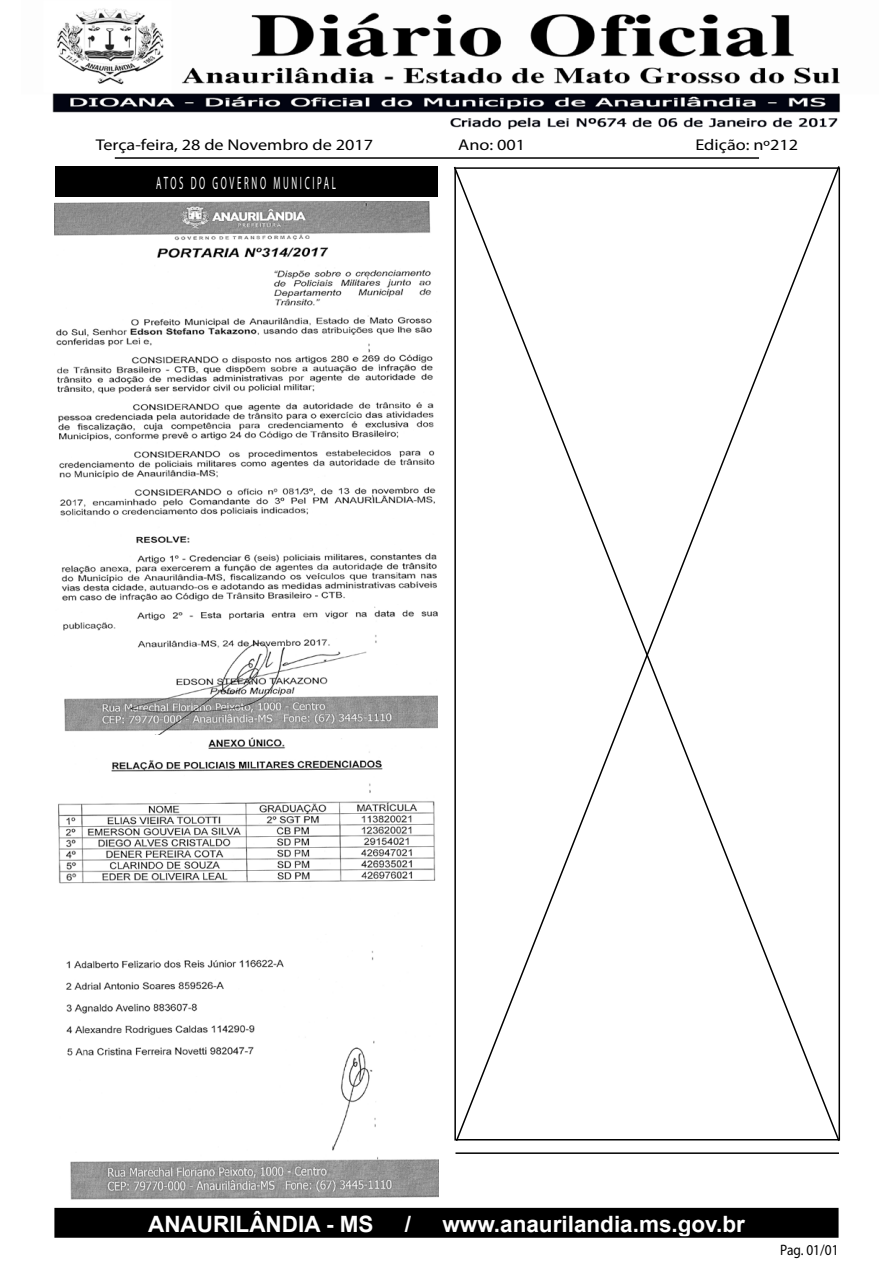
<style>
.page{position:relative;width:893px;height:1263px;background:#fff}
.page>*{position:absolute;margin:0;border:0;box-sizing:border-box;transform-origin:0 0}
.t1{font:700 22.5px "Arial";color:#fff}
.t2{font:18px "Myriad Pro";letter-spacing:.3em;color:#fff;scale:.49 1}
.t3{font:15.6px "Myriad Pro";color:#000;scale:1.17 1}
.t4{font:15.15px "Myriad Pro";color:#000;scale:.89 1}
</style>
<div class="page">
<img style="left:52px;top:8px;width:788px;height:122px">
<div style="left:55px;top:1208px;width:783px;height:29px;background:#000"></div>
<div style="left:54px;top:1208px;width:784px;height:30px;border:2px solid #000"></div>
<hr style="left:115px;top:157px;width:644px;height:2px;background:#000">
<hr style="left:455px;top:1152px;width:384px;height:2px;background:#000">
<div style="left:55px;top:166px;width:382px;height:31px;background:#000"></div>
<svg style="left:455px;top:166px;width:386px;height:975px"></svg>
<img style="left:54px;top:202px;width:383px;height:949px">
<img style="left:70px;top:1157px;width:368px;height:43px">
<p class="t3" style="left:96px;top:135px;width:239px">Terça-feira, 28 de Novembro de 2017</p>
<p class="t3" style="left:458px;top:135px;width:59px">Ano: 001</p>
<p class="t3" style="left:695px;top:135px;width:89px">Edição: nº212</p>
<p class="t2" style="left:156px;top:171px;width:368px">ATOS DO GOVERNO MUNICIPAL</p>
<h1 class="t1" style="left:148px;top:1208px;width:227px">ANAURILÂNDIA - MS</h1>
<h1 class="t1" style="left:405px;top:1208px;width:8px">/</h1>
<h1 class="t1" style="left:442px;top:1208px;width:304px">www.anaurilandia.ms.gov.br</h1>
<p class="t4" style="left:780px;top:1240px;width:67px">Pag. 01/01</p>
</div>
